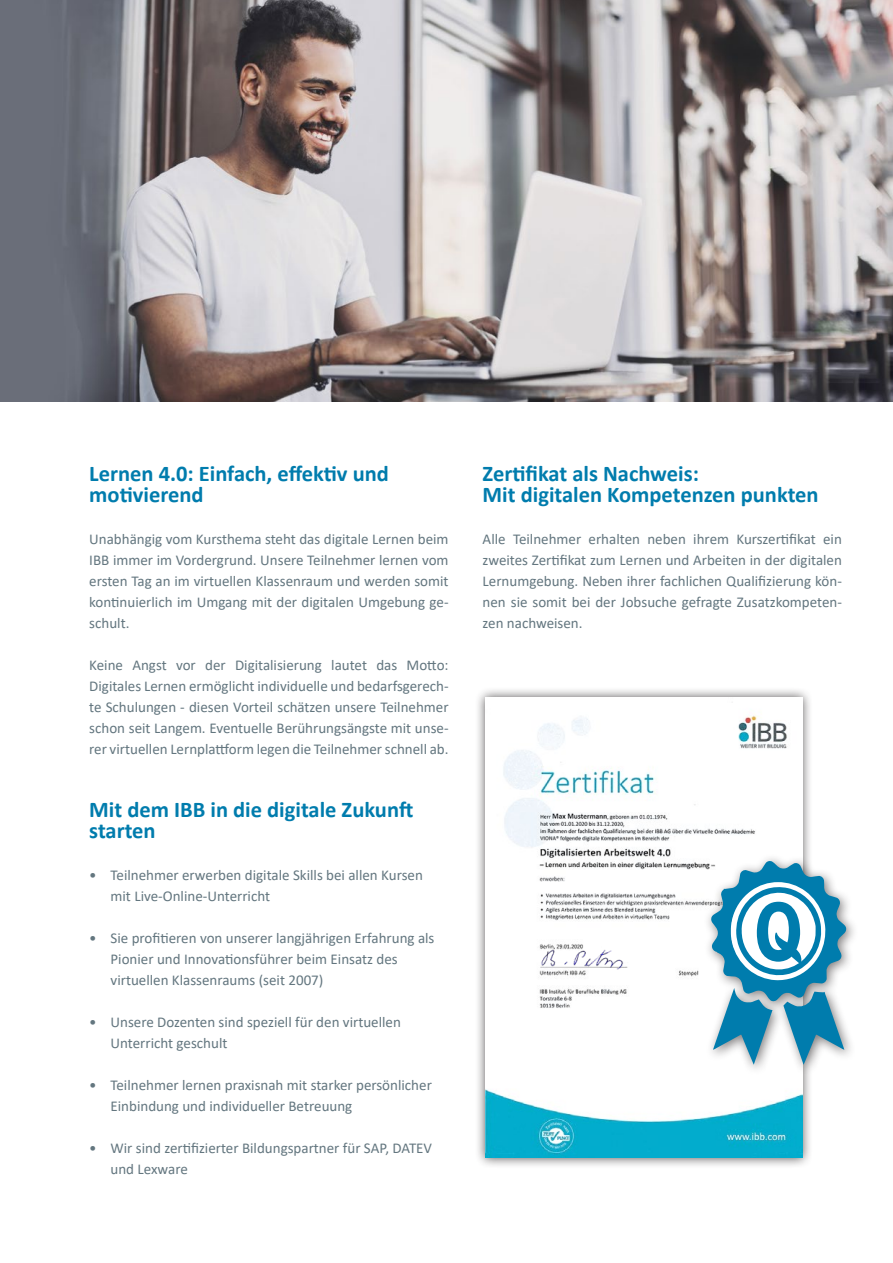
<style>
.page{position:relative;width:893px;height:1263px;background:#fff}
.page>*{position:absolute;margin:0;border:0;box-sizing:border-box;transform-origin:0 0}
.t1{font:69.6px "Hobo Std";color:#007cad}
.t2{font:700 22.5px/21px "Calibri";color:#007cad}
.t3{font:15px/21px "Calibri";color:#63767f}
</style>
<div class="page">
<img style="left:1px;top:0;width:892px;height:401px">
<div style="left:475px;top:687px;width:338px;height:481px;background:#231f20;opacity:.75"></div>
<img style="left:485px;top:697px;width:317px;height:461px">
<img style="left:540px;top:943px;width:84px;height:29px">
<div style="left:703px;top:853px;width:155px;height:223px;background:#231f20;opacity:.58"></div>
<svg style="left:711px;top:860px;width:136px;height:205px"></svg>
<h2 class="t2" style="left:89px;top:463px;width:301px">Lernen 4.0: Einfach, effektiv und motivierend</h2>
<p class="t3" style="left:89px;top:528px;width:361px;text-align:justify">Unabhängig vom Kursthema steht das digitale Lernen beim IBB immer im Vordergrund. Unsere Teilnehmer lernen vom ersten Tag an im virtuellen Klassenraum und werden somit kontinuierlich im Umgang mit der digitalen Umgebung ge&shy;schult.</p>
<p class="t3" style="left:89px;top:654px;width:361px;text-align:justify">Keine Angst vor der Digitalisierung lautet das Motto:<br>Digitales Lernen ermöglicht individuelle und bedarfsgerech&shy;te Schulungen - diesen Vorteil schätzen unsere Teilnehmer schon seit Langem. Eventuelle Berührungsängste mit unse&shy;rer virtuellen Lernplattform legen die Teilnehmer schnell ab.</p>
<h2 class="t2" style="left:89px;top:799px;width:325px">Mit dem IBB in die digitale Zukunft starten</h2>
<p class="t3" style="left:111px;top:864px;width:314px;text-indent:-21px">• Teilnehmer erwerben digitale Skills bei allen Kursen mit Live-Online-Unterricht</p>
<p class="t3" style="left:111px;top:927px;width:325px;text-indent:-21px">• Sie profitieren von unserer langjährigen Erfahrung als<br>Pionier und Innovationsführer beim Einsatz des virtuellen Klassenraums (seit 2007)</p>
<p class="t3" style="left:111px;top:1011px;width:292px;text-indent:-21px">• Unsere Dozenten sind speziell für den virtuellen<br>Unterricht geschult</p>
<p class="t3" style="left:111px;top:1074px;width:323px;text-indent:-21px">• Teilnehmer lernen praxisnah mit starker persönlicher<br>Einbindung und individueller Betreuung</p>
<p class="t3" style="left:111px;top:1137px;width:323px;text-indent:-21px">• Wir sind zertifizierter Bildungspartner für SAP, DATEV und Lexware</p>
<h2 class="t2" style="left:483px;top:463px;width:337px">Zertifikat als Nachweis:<br>Mit digitalen Kompetenzen punkten</h2>
<p class="t3" style="left:483px;top:528px;width:361px;text-align:justify">Alle Teilnehmer erhalten neben ihrem Kurszertifikat ein zweites Zertifikat zum Lernen und Arbeiten in der digitalen Lernumgebung. Neben ihrer fachlichen Qualifizierung kön&shy;nen sie somit bei der Jobsuche gefragte Zusatzkompeten&shy;zen nachweisen.</p>
<h1 class="t1" style="left:753px;top:884px;width:52px">Q</h1>
</div>
